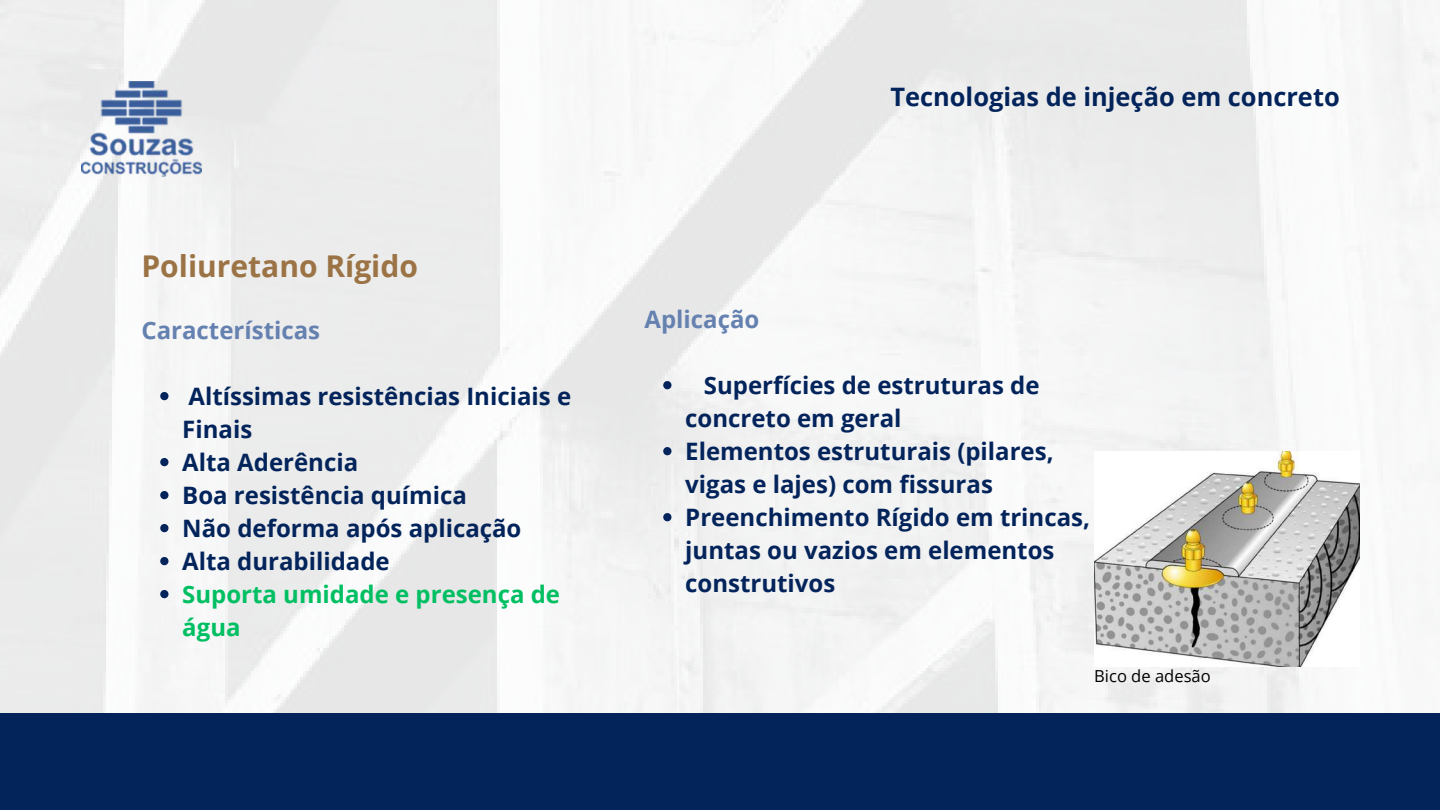
<style>
.page{position:relative;width:1440px;height:810px;background:#fff}
.page>*{position:absolute;margin:0;border:0;box-sizing:border-box;transform-origin:0 0}
.t1{font:700 30px "Open Sans";color:#9b7344}
.t2{font:700 25.4px "Open Sans";color:#03245b}
.t3{font:700 24px/33px "Open Sans";color:#03245b}
.t4{font:700 24px/33px "Open Sans";color:#00bf63}
.t5{font:700 24px "Open Sans";color:#6581b0}
.t6{font:16.6px "Open Sans";color:#000}
</style>
<div class="page">
<img style="left:0;top:0;width:1440px;height:713px">
<img style="left:81px;top:81px;width:121px;height:96px">
<svg style="left:160px;top:392px;width:9px;height:8px"></svg>
<svg style="left:160px;top:458px;width:9px;height:8px"></svg>
<svg style="left:160px;top:491px;width:9px;height:8px"></svg>
<svg style="left:160px;top:524px;width:9px;height:8px"></svg>
<svg style="left:160px;top:557px;width:9px;height:8px"></svg>
<svg style="left:160px;top:590px;width:9px;height:8px"></svg>
<svg style="left:663px;top:381px;width:8px;height:8px"></svg>
<svg style="left:663px;top:447px;width:8px;height:8px"></svg>
<svg style="left:663px;top:513px;width:8px;height:8px"></svg>
<img style="left:1094px;top:452px;width:265px;height:214px">
<div style="left:0;top:713px;width:1440px;height:97px;background:#03245b"></div>
<p class="t1" style="left:142px;top:245px;width:278px">Poliuretano Rígido</p>
<p class="t5" style="left:142px;top:313px;width:180px">Características</p>
<p class="t3" style="left:182px;top:379px;width:390px">Altíssimas resistências Iniciais e<br>Finais<br>Alta Aderência<br>Boa resistência química<br>Não deforma após aplicação<br>Alta durabilidade</p>
<p class="t4" style="left:182px;top:577px;width:379px">Suporta umidade e presença de água</p>
<p class="t5" style="left:644px;top:302px;width:116px">Aplicação</p>
<p class="t2" style="left:890px;top:78px;width:451px">Tecnologias de injeção em concreto</p>
<p class="t3" style="left:685px;top:368px;width:406px;text-indent:19px">Superfícies de estruturas de concreto em geral<br>Elementos estruturais (pilares, vigas e lajes) com fissuras<br>Preenchimento Rígido em trincas, juntas ou vazios em elementos construtivos</p>
<p class="t6" style="left:1094px;top:664px;width:118px">Bico de adesão</p>
</div>
